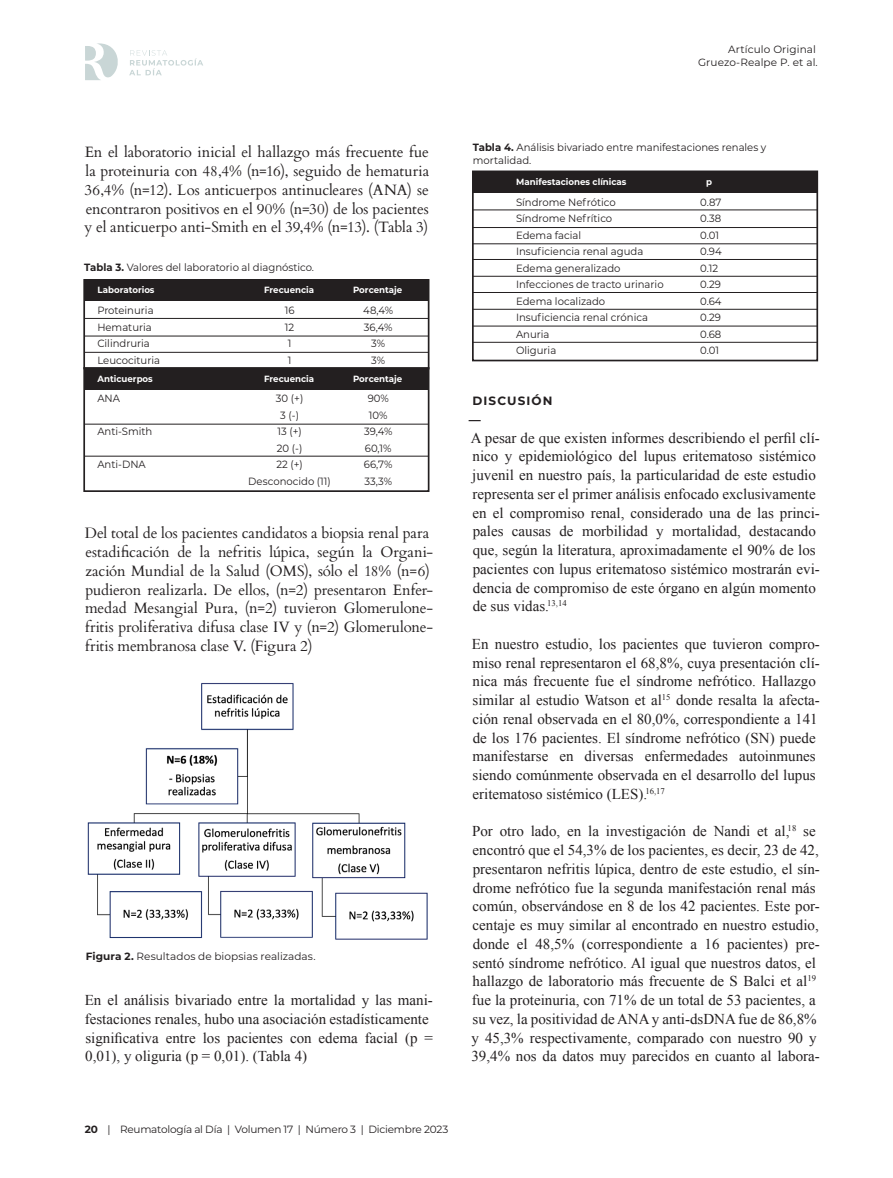
<style>
.page{position:relative;width:893px;height:1178px;background:#fff}
.page>*{position:absolute;margin:0;border:0;box-sizing:border-box;transform-origin:0 0}
.t1{font:15px/18.8px "Times New Roman";color:#231f20}
.t2{font:15px/18.8px "Cardo";letter-spacing:-.005em;color:#231f20;text-align:justify}
.t3{font:700 12px "Montserrat";letter-spacing:.09em;color:#231f20}
.pie_de_foto{font:10.5px/16.5px "Montserrat";color:#231f20;scale:.96 1}
.pie_de_foto-2{font:10.5px "Montserrat";letter-spacing:-.02em;color:#231f20}
.pie_de_foto-3{font:10.5px "Montserrat";color:#231f20}
.Titulo_Articulos_Pag{font:10.5px "Montserrat";letter-spacing:.01em;color:#231f20}
.t4{font:700 9px "Montserrat";color:#fff;scale:.96 1}
.s1{font-weight:700}
</style>
<div class="page">
<div style="left:83px;top:279px;width:346px;height:90px;border:2px solid #231f20"></div>
<div style="left:84px;top:280px;width:345px;height:21px;background:#231f20"></div>
<hr style="left:84px;top:352px;width:345px;height:1px;background:#231f20">
<hr style="left:84px;top:318px;width:345px;height:1px;background:#231f20">
<hr style="left:84px;top:336px;width:345px;height:1px;background:#231f20">
<div style="left:83px;top:367px;width:346px;height:125px;border:2px solid #231f20"></div>
<div style="left:84px;top:368px;width:345px;height:21px;background:#231f20"></div>
<hr style="left:84px;top:456px;width:345px;height:1px;background:#231f20">
<hr style="left:84px;top:424px;width:345px;height:1px;background:#231f20">
<img style="left:87px;top:683px;width:341px;height:257px">
<div style="left:472px;top:170px;width:346px;height:191px;border:2px solid #231f20"></div>
<div style="left:473px;top:171px;width:344px;height:21px;background:#231f20"></div>
<hr style="left:473px;top:243px;width:344px;height:1px;background:#231f20">
<hr style="left:473px;top:259px;width:344px;height:1px;background:#231f20">
<hr style="left:473px;top:276px;width:344px;height:1px;background:#231f20">
<hr style="left:473px;top:292px;width:344px;height:1px;background:#231f20">
<hr style="left:473px;top:309px;width:344px;height:1px;background:#231f20">
<hr style="left:473px;top:326px;width:344px;height:1px;background:#231f20">
<hr style="left:473px;top:342px;width:344px;height:1px;background:#231f20">
<hr style="left:473px;top:210px;width:344px;height:1px;background:#231f20">
<hr style="left:473px;top:227px;width:344px;height:1px;background:#231f20">
<svg style="left:129px;top:50px;width:74px;height:25px"></svg>
<svg style="left:85px;top:43px;width:33px;height:37px"></svg>
<p class="Titulo_Articulos_Pag" style="left:728px;top:42px;width:89px">Artículo Original</p>
<p class="Titulo_Articulos_Pag" style="left:698px;top:55px;width:121px">Gruezo-Realpe P. et al.</p>
<p class="t2" style="left:85px;top:142px;width:346px">En el laboratorio inicial el hallazgo más frecuente fue la proteinuria con 48,4% (n=16), seguido de hematuria 36,4% (n=12). Los anticuerpos antinucleares (ANA) se encontraron positivos en el 90% (n=30) de los pacientes y el anticuerpo anti-Smith en el 39,4% (n=13). (Tabla 3)</p>
<p class="pie_de_foto" style="left:84px;top:258px;width:241px"><span class="s1">Tabla 3.</span> Valores del laboratorio al diagnóstico.</p>
<p class="pie_de_foto" style="left:97px;top:302px;width:67px">Proteinuria<br>Hematuria<br>Cilindruria<br>Leucocituria</p>
<p class="pie_de_foto" style="left:285px;top:302px;width:12px">16<br>12<br>1<br>1</p>
<p class="pie_de_foto" style="left:363px;top:302px;width:33px;text-align:center">48,4%<br>36,4%<br>3%<br>3%</p>
<p class="t4" style="left:98px;top:284px;width:61px">Laboratorios</p>
<p class="t4" style="left:264px;top:284px;width:54px">Frecuencia</p>
<p class="t4" style="left:353px;top:284px;width:53px">Porcentaje</p>
<p class="t4" style="left:98px;top:372px;width:59px">Anticuerpos</p>
<p class="t4" style="left:264px;top:372px;width:54px">Frecuencia</p>
<p class="t4" style="left:353px;top:372px;width:53px">Porcentaje</p>
<p class="pie_de_foto" style="left:97px;top:390px;width:25px">ANA</p>
<p class="pie_de_foto" style="left:97px;top:423px;width:59px">Anti-Smith</p>
<p class="pie_de_foto" style="left:97px;top:456px;width:52px">Anti-DNA</p>
<p class="pie_de_foto" style="left:248px;top:390px;width:88px;text-align:center">30 (+)<br>3 (-)<br>13 (+)<br>20 (-)<br>22 (+)<br>Desconocido (11)</p>
<p class="pie_de_foto" style="left:364px;top:390px;width:31px;text-align:center">90%<br>10%<br>39,4%<br>60,1%<br>66,7%<br>33,3%</p>
<p class="t2" style="left:85px;top:523px;width:350px;text-align:left">Del total de los pacientes candidatos a biopsia renal para estadificación de la nefritis lúpica, según la Organi&shy;zación Mundial de la Salud (OMS), sólo el 18% (n=6) pudieron realizarla. De ellos, (n=2) presentaron Enfer&shy;medad Mesangial Pura, (n=2) tuvieron Glomerulone&shy;fritis proliferativa difusa clase IV y (n=2) Glomerulone&shy;fritis membranosa clase V. (Figura 2)</p>
<p class="pie_de_foto-3" style="left:86px;top:949px;width:231px"><span class="s1">Figura 2.</span> Resultados de biopsias realizadas.</p>
<p class="t1" style="left:85px;top:990px;width:350px">En el análisis bivariado entre la mortalidad y las mani&shy;festaciones renales, hubo una asociación estadísticamente significativa entre los pacientes con edema facial (p = 0,01), y oliguria (p = 0,01). (Tabla 4)</p>
<p class="pie_de_foto" style="left:473px;top:141px;width:307px;line-height:12.6px"><span class="s1">Tabla 4.</span> Análisis bivariado entre manifestaciones renales y mortalidad.</p>
<p class="pie_de_foto" style="left:516px;top:193px;width:155px">Síndrome Nefrótico<br>Síndrome Nefrítico<br>Edema facial<br>Insuficiencia renal aguda<br>Edema generalizado<br>Infecciones de tracto urinario<br>Edema localizado<br>Insuficiencia renal crónica<br>Anuria<br>Oliguria</p>
<p class="pie_de_foto" style="left:700px;top:193px;width:24px">0.87<br>0.38<br>0.01<br>0.94<br>0.12<br>0.29<br>0.64<br>0.29<br>0.68<br>0.01</p>
<p class="t4" style="left:516px;top:175px;width:116px">Manifestaciones clínicas</p>
<p class="t4" style="left:706px;top:175px;width:8px">p</p>
<p class="t3" style="left:472px;top:392px;width:82px">DISCUSIÓN</p>
<p class="t3" style="left:469px;top:411px;width:13px">—</p>
<p class="t1" style="left:471px;top:428px;width:351px">A pesar de que existen informes describiendo el perfil clí&shy;nico y epidemiológico del lupus eritematoso sistémico juvenil en nuestro país, la particularidad de este estudio representa ser el primer análisis enfocado exclusivamente en el compromiso renal, considerado una de las princi&shy;pales causas de morbilidad y mortalidad, destacando que, según la literatura, aproximadamente el 90% de los pacientes con lupus eritematoso sistémico mostrarán evi&shy;dencia de compromiso de este órgano en algún momento de sus vidas.<sup>13,14</sup></p>
<p class="t1" style="left:472px;top:634px;width:349px">En nuestro estudio, los pacientes que tuvieron compro&shy;miso renal representaron el 68,8%, cuya presentación clí&shy;nica más frecuente fue el síndrome nefrótico. Hallazgo similar al estudio Watson et al<sup>15</sup> donde resalta la afecta&shy;ción renal observada en el 80,0%, correspondiente a 141 de los 176 pacientes. El síndrome nefrótico (SN) puede manifestarse en diversas enfermedades autoinmunes siendo comúnmente observada en el desarrollo del lupus eritematoso sistémico (LES).<sup>16,17</sup></p>
<p class="t1" style="left:471px;top:822px;width:350px">Por otro lado, en la investigación de Nandi et al,<sup>18</sup> se encontró que el 54,3% de los pacientes, es decir, 23 de 42, presentaron nefritis lúpica, dentro de este estudio, el sín&shy;drome nefrótico fue la segunda manifestación renal más común, observándose en 8 de los 42 pacientes. Este por&shy;centaje es muy similar al encontrado en nuestro estudio, donde el 48,5% (correspondiente a 16 pacientes) pre&shy;sentó síndrome nefrótico. Al igual que nuestros datos, el hallazgo de laboratorio más frecuente de S Balci et al<sup>19 </sup>fue la proteinuria, con 71% de un total de 53 pacientes, a su vez, la positividad de ANA y anti-dsDNA fue de 86,8% y 45,3% respectivamente, comparado con nuestro 90 y 39,4% nos da datos muy parecidos en cuanto al labora-</p>
<p class="pie_de_foto-2" style="left:85px;top:1122px;width:364px"><span class="s1">20</span> | Reumatología al Día | Volumen 17 | Número 3 | Diciembre 2023</p>
</div>
